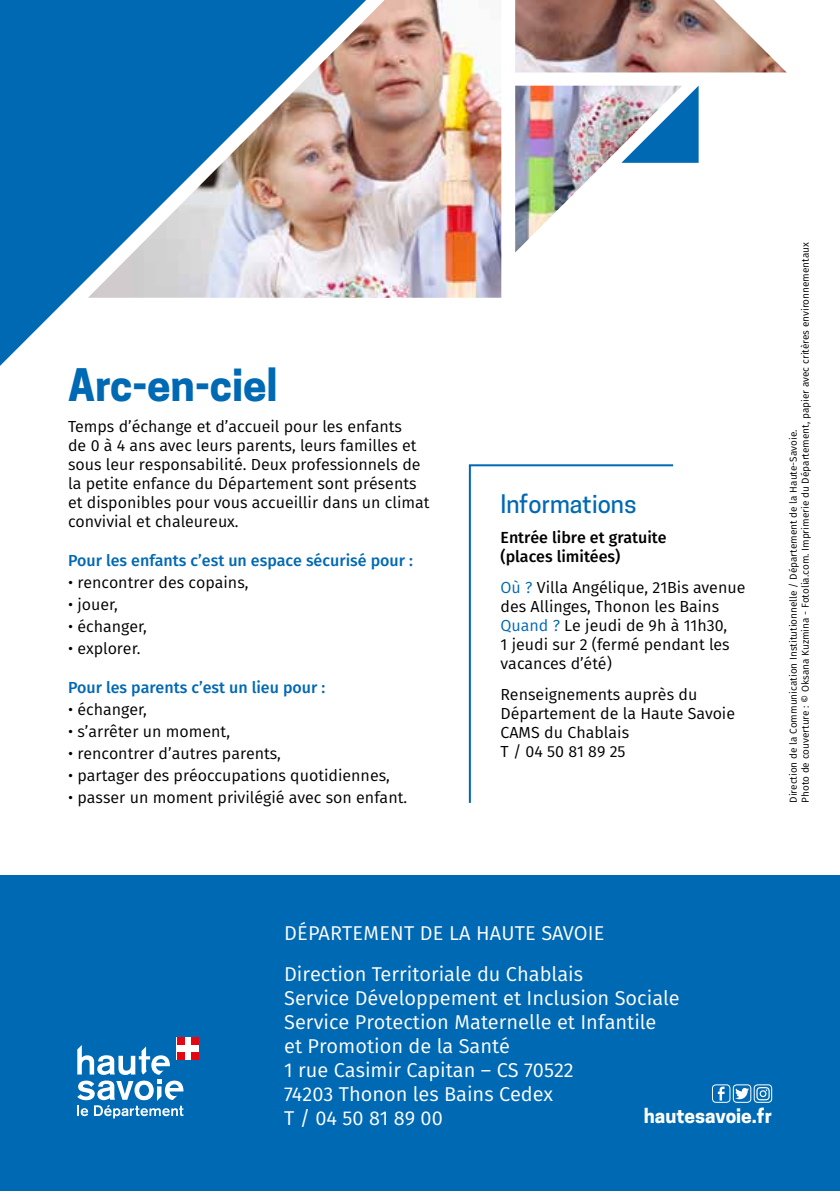
<style>
.page{position:relative;width:840px;height:1191px;background:#fff}
.page>*{position:absolute;margin:0;border:0;box-sizing:border-box;transform-origin:0 0}
.t1{font:700 42px "Cooper Hewitt";color:#0069b4}
.t2{font:500 24px "Cooper Hewitt";color:#0069b4}
.t3{font:20px/24px "Fira Sans";color:#fff}
.t4{font:700 19px "Cooper Hewitt";color:#fff}
.t5{font:16px/19.2px "Fira Sans";color:#000}
.t6{font:500 16px "Fira Sans";color:#0069b4}
.t7{font:500 16px/19.2px "Fira Sans";color:#000}
.t8{font:10px/12px "Fira Sans";color:#000}
.s1{color:#0069b4}
</style>
<div class="page">
<div style="left:0;top:875px;width:839px;height:316px;background:#0069b4"></div>
<div style="left:711px;top:1084px;width:18px;height:18px;border:1px solid #fff;border-radius:3px"></div>
<svg style="left:717px;top:1086px;width:7px;height:14px"></svg>
<div style="left:732px;top:1084px;width:18px;height:18px;border:1px solid #fff;border-radius:3px"></div>
<svg style="left:735px;top:1088px;width:13px;height:11px"></svg>
<div style="left:753px;top:1084px;width:18px;height:18px;border:1px solid #fff;border-radius:3px"></div>
<div style="left:176px;top:1037px;width:23px;height:22px;background:#fff"></div>
<div style="left:176px;top:1037px;width:8px;height:8px;background:#e30613"></div>
<div style="left:191px;top:1037px;width:8px;height:8px;background:#e30613"></div>
<div style="left:176px;top:1051px;width:8px;height:8px;background:#e30613"></div>
<div style="left:191px;top:1051px;width:8px;height:8px;background:#e30613"></div>
<svg style="left:77px;top:1045px;width:106px;height:73px"></svg>
<svg style="left:0;top:0;width:88px;height:366px;background:#1c79bc"></svg>
<img style="left:88px;top:0;width:413px;height:298px">
<img style="left:515px;top:0;width:271px;height:72px">
<svg style="left:681px;top:86px;width:17px;height:77px"></svg>
<svg style="left:468px;top:464px;width:206px;height:339px"></svg>
<img style="left:515px;top:86px;width:166px;height:166px">
<svg style="left:756px;top:1087px;width:13px;height:13px"></svg>
<h1 class="t1" style="left:68px;top:361px;width:211px">Arc-en-ciel</h1>
<p class="t5" style="left:68px;top:416px;width:363px">Temps d’échange et d’accueil pour les enfants<br>de 0 à 4 ans avec leurs parents, leurs familles et sous leur responsabilité. Deux professionnels de la petite enfance du Département sont présents et disponibles pour vous accueillir dans un climat convivial et chaleureux.</p>
<p class="t6" style="left:68px;top:548px;width:346px">Pour les enfants c’est un espace sécurisé pour :</p>
<p class="t5" style="left:68px;top:573px;width:182px">• rencontrer des copains,</p>
<p class="t5" style="left:68px;top:595px;width:51px">• jouer,</p>
<p class="t5" style="left:68px;top:617px;width:80px">• échanger,</p>
<p class="t5" style="left:68px;top:638px;width:74px">• explorer.</p>
<p class="t6" style="left:68px;top:674px;width:258px">Pour les parents c’est un lieu pour :</p>
<p class="t5" style="left:68px;top:699px;width:80px">• échanger,</p>
<p class="t5" style="left:68px;top:721px;width:163px">• s’arrêter un moment,</p>
<p class="t5" style="left:68px;top:743px;width:214px">• rencontrer d’autres parents,</p>
<p class="t5" style="left:68px;top:765px;width:323px">• partager des préoccupations quotidiennes,</p>
<p class="t5" style="left:68px;top:787px;width:340px">• passer un moment privilégié avec son enfant.</p>
<h2 class="t2" style="left:500px;top:490px;width:137px">Informations</h2>
<p class="t7" style="left:500px;top:527px;width:167px">Entrée libre et gratuite (places limitées)</p>
<p class="t5" style="left:500px;top:577px;width:246px"><span class="s1">Où ?</span> Villa Angélique, 21Bis avenue des Allinges, Thonon les Bains<br><span class="s1">Quand ?</span> Le jeudi de 9h à 11h30,<br>1 jeudi sur 2 (fermé pendant les vacances d’été)</p>
<p class="t5" style="left:500px;top:684px;width:236px">Renseignements auprès du<br>Département de la Haute Savoie<br>CAMS du Chablais<br>T / 04 50 81 89 25</p>
<p class="t8" style="left:786px;top:803px;width:562px;rotate:-90deg">Direction de la Communication Institutionnelle / Département de la Haute-Savoie.<br>Photo de couverture : © Oksana Kuzmina - Fotolia.com. Imprimerie du Département, papier avec critères environnementaux</p>
<p class="t3" style="left:284px;top:911px;width:322px;line-height:41px">DÉPARTEMENT DE LA HAUTE SAVOIE<br>Direction Territoriale du Chablais</p>
<p class="t3" style="left:284px;top:985px;width:397px">Service Développement et Inclusion Sociale<br>Service Protection Maternelle et Infantile<br>et Promotion de la Santé<br>1 rue Casimir Capitan – CS 70522<br>74203 Thonon les Bains Cedex<br>T / 04 50 81 89 00</p>
<p class="t4" style="left:643px;top:1104px;width:130px">hautesavoie.fr</p>
</div>
